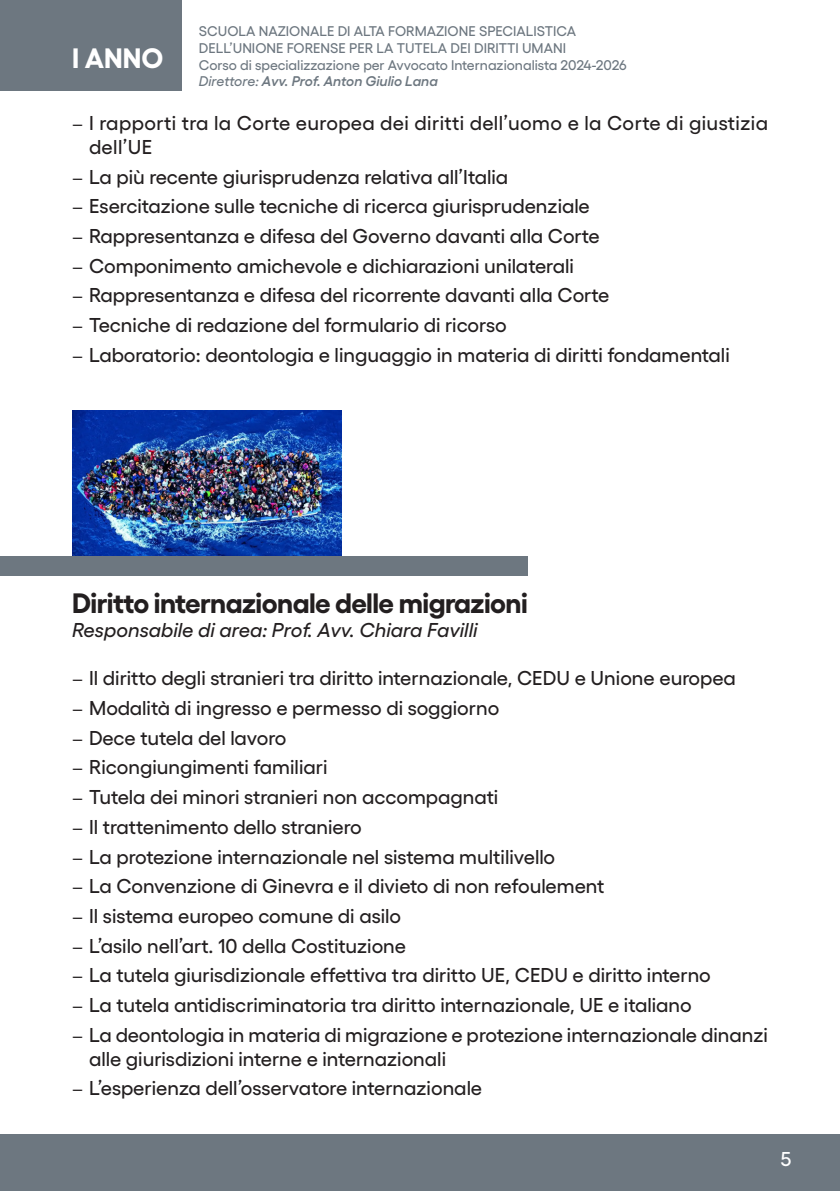
<style>
.page{position:relative;width:840px;height:1191px;background:#fff}
.page>*{position:absolute;margin:0;border:0;box-sizing:border-box;transform-origin:0 0}
.titolo_paragrafo{font:700 28px "Gellix";letter-spacing:-.02em;color:#231f20}
.t1{font:700 28px "Gellix";color:#fff}
.t2{font:500 20px/24px "Gellix";color:#231f20}
.t3{font:500 20px/24px "Gellix";letter-spacing:.02em;color:#231f20}
.responsabile_ok{font:italic 500 20px "Gellix";color:#231f20}
.t4{font:500 20px "Gellix";color:#fff}
.t5{font:500 14px "Gellix";color:#6d7780}
.t6{font:italic 600 14px "Gellix";color:#6d7780}
.s1{font-weight:500}
</style>
<div class="page">
<img style="left:73px;top:410px;width:268px;height:146px">
<div style="left:0;top:1134px;width:839px;height:57px;background:#6d7780"></div>
<div style="left:0;top:0;width:181px;height:91px;background:#6d7780"></div>
<div style="left:0;top:556px;width:527px;height:19px;background:#6d7780"></div>
<p class="t1" style="left:72px;top:35px;width:93px">I ANNO</p>
<p class="t5" style="left:199px;top:20px;width:378px">SCUOLA NAZIONALE DI ALTA FORMAZIONE SPECIALISTICA</p>
<p class="t5" style="left:199px;top:37px;width:368px">DELL’UNIONE FORENSE PER LA TUTELA DEI DIRITTI UMANI</p>
<p class="t5" style="left:199px;top:54px;width:429px">Corso di specializzazione per Avvocato Internazionalista 2024-2026</p>
<p class="t6" style="left:199px;top:70px;width:240px"><span class="s1">Direttore:</span> Avv. Prof. Anton Giulio Lana</p>
<p class="t3" style="left:89px;top:109px;width:680px">I rapporti tra la Corte europea dei diritti dell’uomo e la Corte di giustizia dell’UE</p>
<p class="t2" style="left:89px;top:162px;width:420px">La più recente giurisprudenza relativa all’Italia</p>
<p class="t2" style="left:89px;top:192px;width:502px">Esercitazione sulle tecniche di ricerca giurisprudenziale</p>
<p class="t2" style="left:89px;top:222px;width:512px">Rappresentanza e difesa del Governo davanti alla Corte</p>
<p class="t2" style="left:89px;top:251px;width:486px">Componimento amichevole e dichiarazioni unilaterali</p>
<p class="t2" style="left:89px;top:281px;width:521px">Rappresentanza e difesa del ricorrente davanti alla Corte</p>
<p class="t2" style="left:89px;top:311px;width:419px">Tecniche di redazione del formulario di ricorso</p>
<p class="t2" style="left:89px;top:340px;width:641px">Laboratorio: deontologia e linguaggio in materia di diritti fondamentali</p>
<p class="titolo_paragrafo" style="left:72px;top:581px;width:457px">Diritto internazionale delle migrazioni</p>
<p class="responsabile_ok" style="left:72px;top:615px;width:407px">Responsabile di area: Prof. Avv. Chiara Favilli</p>
<p class="t2" style="left:89px;top:664px;width:647px">Il diritto degli stranieri tra diritto internazionale, CEDU e Unione europea</p>
<p class="t2" style="left:89px;top:694px;width:411px">Modalità di ingresso e permesso di soggiorno</p>
<p class="t2" style="left:89px;top:723px;width:199px">Dece tutela del lavoro</p>
<p class="t2" style="left:89px;top:753px;width:240px">Ricongiungimenti familiari</p>
<p class="t2" style="left:89px;top:783px;width:410px">Tutela dei minori stranieri non accompagnati</p>
<p class="t2" style="left:89px;top:812px;width:274px">Il trattenimento dello straniero</p>
<p class="t2" style="left:89px;top:842px;width:467px">La protezione internazionale nel sistema multilivello</p>
<p class="t2" style="left:89px;top:872px;width:516px">La Convenzione di Ginevra e il divieto di non refoulement</p>
<p class="t2" style="left:89px;top:901px;width:313px">Il sistema europeo comune di asilo</p>
<p class="t2" style="left:89px;top:931px;width:318px">L’asilo nell’art. 10 della Costituzione</p>
<p class="t2" style="left:89px;top:961px;width:623px">La tutela giurisdizionale effettiva tra diritto UE, CEDU e diritto interno</p>
<p class="t2" style="left:89px;top:990px;width:604px">La tutela antidiscriminatoria tra diritto internazionale, UE e italiano</p>
<p class="t2" style="left:89px;top:1020px;width:680px">La deontologia in materia di migrazione e protezione internazionale dinanzi alle giurisdizioni interne e internazionali</p>
<p class="t2" style="left:89px;top:1074px;width:394px">L’esperienza dell’osservatore internazionale</p>
<p class="t4" style="left:780px;top:1143px;width:12px">5</p>
</div>
